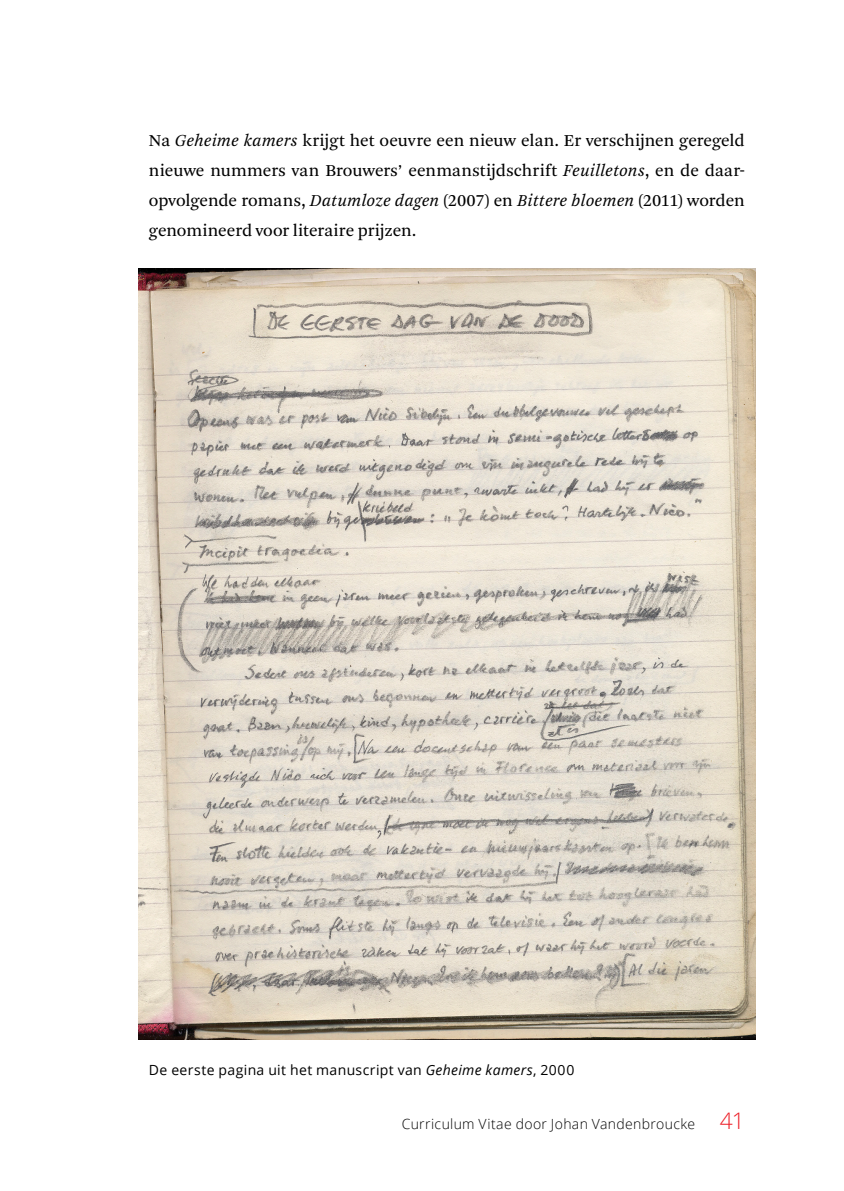
<style>
.page{position:relative;width:844px;height:1191px;background:#fff}
.page>*{position:absolute;margin:0;border:0;box-sizing:border-box;transform-origin:0 0}
.P_first{font:17.5px/29.8px "Arnhem Blond";letter-spacing:-.005em;color:#000;text-align:justify}
.Caption_F2{font:14px "Open Sans";letter-spacing:.025em;color:#000}
.t1{font:300 14px "Open Sans";letter-spacing:.025em;color:#000}
.s1{font-style:italic}
.s2{font-size:22.75px;color:#ec1b24}
</style>
<div class="page">
<img style="left:138px;top:268px;width:617px;height:771px">
<p class="P_first" style="left:149px;top:126px;width:597px">Na <span class="s1">Geheime kamers</span> krijgt het oeuvre een nieuw elan. Er verschijnen geregeld nieuwe nummers van Brouwers’ eenmanstijdschrift <span class="s1">Feuilletons</span>, en de daar&shy;opvolgende romans, <span class="s1">Datumloze dagen</span> (2007) en <span class="s1">Bittere bloemen</span> (2011) worden genomineerd voor literaire prijzen.</p>
<p class="Caption_F2" style="left:149px;top:1060px;width:427px">De eerste pagina uit het manuscript van <span class="s1">Geheime kamers</span>, 2000</p>
<p class="t1" style="left:402px;top:1114px;width:344px">Curriculum Vitae door Johan Vandenbroucke <span class="s2">41</span></p>
</div>
